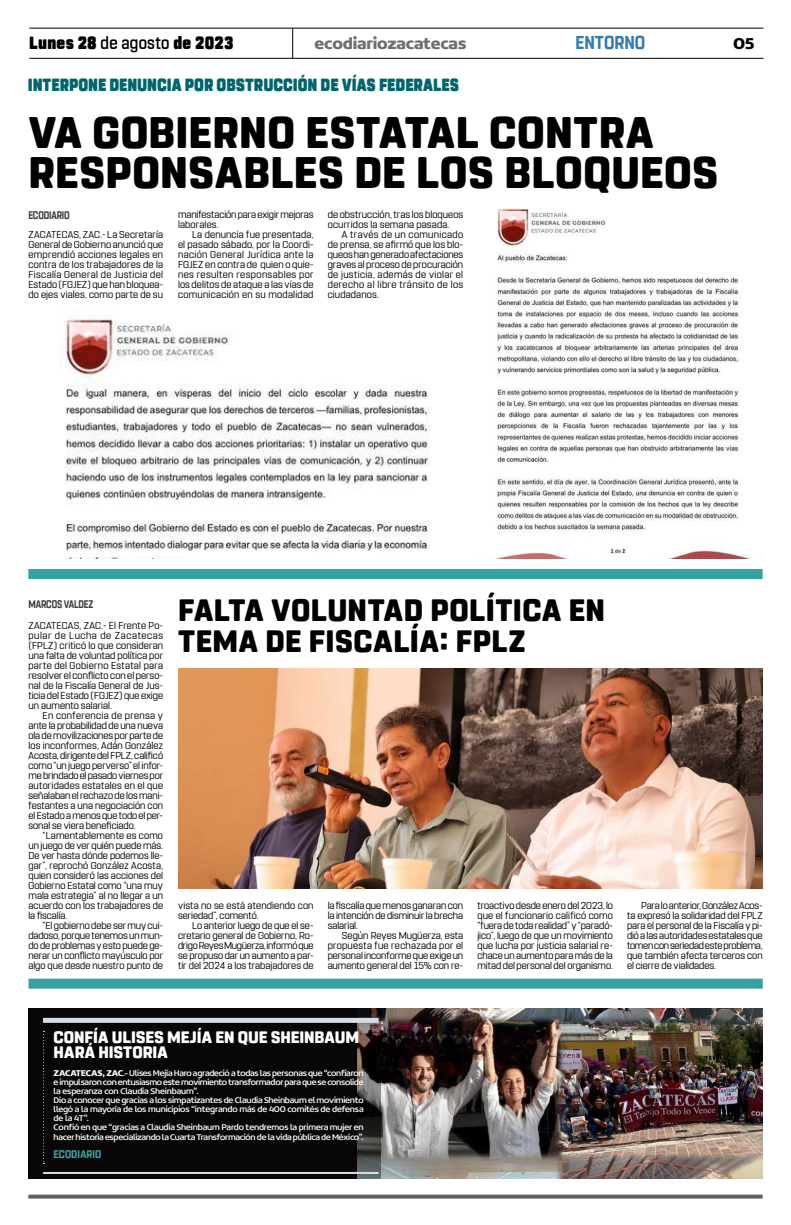
<style>
.page{position:relative;width:791px;height:1225px;background:#fff}
.page>*{position:absolute;margin:0;border:0;box-sizing:border-box;transform-origin:0 0}
.t1{font:800 44px/40px "Rohn Rounded";letter-spacing:.01em;color:#000}
.t2{font:800 30.8px/31px "Rohn Rounded";letter-spacing:.015em;color:#000}
.t3{font:700 18.6px "Rohn Rounded";letter-spacing:-.005em;color:#327ab3;scale:.91 1}
.t4{font:900 17.6px "Rohn Rounded";letter-spacing:-.005em;color:#00666c;scale:.87 1}
.t5{font:900 17.6px "Rohn Rounded";letter-spacing:.015em;color:#000;scale:.91 1}
.t6{font:700 16.9px "Concord";letter-spacing:-.01em;color:#706f6f}
.t7{font:700 16.9px "Concord";color:#000}
.t8{font:800 16.5px/15px "Rohn Rounded";letter-spacing:-.005em;color:#fff}
.t9{font:700 11px "Rohn Rounded";letter-spacing:-.015em;color:#3d3d3d;scale:.82 1}
.t10{font:700 11px "Rohn Rounded";letter-spacing:.005em;color:#3ba8a6;scale:.91 1}
.t11{font:10px/10px "Rohn Rounded";color:#000;text-align:justify}
.t12{font:9px/9px "Concord";letter-spacing:-.025em;color:#fff}
.s1{font-weight:500}
.s2{font-weight:700}
</style>
<div class="page">
<svg style="left:28px;top:1194px;width:735px;height:4px;background:#7a7a7a"></svg>
<hr style="left:29px;top:28px;width:734px;height:1px;background:#000">
<hr style="left:29px;top:58px;width:734px;height:1px;background:#000">
<hr style="left:292px;top:28px;width:1px;height:31px;background:#000">
<div style="left:28px;top:569px;width:735px;height:10px;background:#36a1a1"></div>
<div style="left:28px;top:978px;width:735px;height:10px;background:#36a1a1"></div>
<img style="left:381px;top:1008px;width:382px;height:170px">
<div style="left:28px;top:1008px;width:353px;height:170px;background:#090607"></div>
<svg style="left:43px;top:1031px;width:2px;height:133px"></svg>
<div style="left:43px;top:1018px;width:336px;height:5px;background:#d6dee3"></div>
<hr style="left:43px;top:1172px;width:336px;height:2px;background:#d6dee3">
<img style="left:497px;top:208px;width:260px;height:350px">
<img style="left:59px;top:308px;width:371px;height:250px">
<img style="left:178px;top:668px;width:585px;height:220px">
<h3 class="t5" style="left:29px;top:33px;width:226px">Lunes 28 <span class="s1">de agosto</span> de 2023</h3>
<h3 class="t6" style="left:315px;top:33px;width:153px">ecodiariozacatecas</h3>
<h3 class="t3" style="left:576px;top:32px;width:78px">ENTORNO</h3>
<h3 class="t7" style="left:733px;top:33px;width:23px">05</h3>
<h3 class="t4" style="left:28px;top:75px;width:497px">INTERPONE DENUNCIA POR OBSTRUCCIÓN DE VÍAS FEDERALES</h3>
<h1 class="t1" style="left:28px;top:113px;width:691px">VA GOBIERNO ESTATAL CONTRA<br>RESPONSABLES DE LOS BLOQUEOS</h1>
<p class="t11" style="left:28px;top:230px;width:136px">ZACATECAS, ZAC.- La Secretaría General de Gobierno anunció que emprendió acciones legales en contra de los trabajadores de la Fiscalía General de Justicia del Estado (FGJEZ) que han bloquea&shy;do ejes viales, como parte de su</p>
<p class="t11" style="left:178px;top:210px;width:137px">manifestación para exigir mejoras laborales.</p>
<p class="t11" style="left:178px;top:230px;width:137px;text-indent:14px">La denuncia fue presentada, el pasado sábado, por la Coordi&shy;nación General Jurídica ante la FGJEZ en contra de quien o quie&shy;nes resulten responsables por los delitos de ataque a las vías de comunicación en su modalidad</p>
<p class="t11" style="left:328px;top:210px;width:137px">de obstrucción, tras los bloqueos ocurridos la semana pasada.</p>
<p class="t11" style="left:328px;top:230px;width:137px;text-indent:14px">A través de un comunicado de prensa, se afirmó que los blo&shy;queos han generado afectaciones graves al proceso de procuración de justicia, además de violar el derecho al libre tránsito de los ciudadanos.</p>
<p class="t9" style="left:28px;top:209px;width:52px">ECODIARIO</p>
<p class="t9" style="left:28px;top:598px;width:81px">MARCOS VALDEZ</p>
<p class="t11" style="left:28px;top:620px;width:136px">ZACATECAS, ZAC.- El Frente Po&shy;pular de Lucha de Zacatecas (FPLZ) criticó lo que consideran una falta de voluntad política por parte del Gobierno Estatal para resolver el conflicto con el perso&shy;nal de la Fiscalía General de Jus&shy;ticia del Estado (FGJEZ) que exige un aumento salarial.</p>
<p class="t11" style="left:28px;top:710px;width:136px;text-indent:14px">En conferencia de prensa y ante la probabilidad de una nueva ola de movilizaciones por parte de los inconformes, Adán González Acosta, dirigente del FPLZ, calificó como “un juego perverso” el infor&shy;me brindado el pasado viernes por autoridades estatales en el que señalaban el rechazo de los mani&shy;festantes a una negociación con el Estado a menos que todo el per&shy;sonal se viera beneficiado.</p>
<p class="t11" style="left:28px;top:830px;width:136px;text-indent:14px">“Lamentablemente es como un juego de ver quién puede más.<br>De ver hasta dónde podemos lle&shy;gar”, reprochó González Acosta, quien consideró las acciones del Gobierno Estatal como “una muy mala estrategia” al no llegar a un acuerdo con los trabajadores de la fiscalía.</p>
<p class="t11" style="left:28px;top:920px;width:136px;text-indent:14px">“El gobierno debe ser muy cui&shy;dadoso, porque tenemos un mun&shy;do de problemas y esto puede ge&shy;nerar un conflicto mayúsculo por algo que desde nuestro punto de</p>
<h2 class="t2" style="left:178px;top:595px;width:429px">FALTA VOLUNTAD POLÍTICA EN<br>TEMA DE FISCALÍA: FPLZ</h2>
<p class="t11" style="left:178px;top:900px;width:137px">vista no se está atendiendo con seriedad”, comentó.</p>
<p class="t11" style="left:178px;top:920px;width:137px;text-indent:14px">Lo anterior luego de que el se&shy;cretario general de Gobierno, Ro&shy;drigo Reyes Mugüerza, informó que se propuso dar un aumento a par&shy;tir del 2024 a los trabajadores de</p>
<p class="t11" style="left:328px;top:900px;width:137px">la fiscalía que menos ganaran con la intención de disminuir la brecha salarial.</p>
<p class="t11" style="left:328px;top:930px;width:137px;text-indent:14px">Según Reyes Mugüerza, esta propuesta fue rechazada por el personal inconforme que exige un aumento general del 15% con re-</p>
<p class="t11" style="left:477px;top:900px;width:137px">troactivo desde enero del 2023, lo que el funcionario calificó como “fuera de toda realidad” y “paradó&shy;jico”, luego de que un movimiento que lucha por justicia salarial re&shy;chace un aumento para más de la mitad del personal del organismo.</p>
<p class="t11" style="left:627px;top:900px;width:137px;text-indent:14px">Para lo anterior, González Acos&shy;ta expresó la solidaridad del FPLZ para el personal de la Fiscalía y pi&shy;dió a las autoridades estatales que tomen con seriedad este problema, que también afecta terceros con el cierre de vialidades.</p>
<h3 class="t8" style="left:54px;top:1029px;width:307px">CONFÍA ULISES MEJÍA EN QUE SHEINBAUM<br>HARÁ HISTORIA</h3>
<p class="t12" style="left:54px;top:1068px;width:312px"><span class="s2">ZACATECAS, ZAC</span>.- Ulises Mejía Haro agradeció a todas las personas que “confiaron e impulsaron con entusiasmo este movimiento transformador para que se consolide la esperanza con Claudia Sheinbaum”.<br>Dio a conocer que gracias a los simpatizantes de Claudia Sheinbaum el movimiento llegó a la mayoría de los municipios “integrando más de 400 comités de defensa de la 4T”.<br>Confió en que “gracias a Claudia Sheinbaum Pardo tendremos la primera mujer en</p>
<p class="t12" style="left:54px;top:1132px;width:312px">hacer historia especializando la Cuarta Transformación de la vida pública de México”.</p>
<p class="t10" style="left:54px;top:1147px;width:54px">ECODIARIO</p>
</div>
